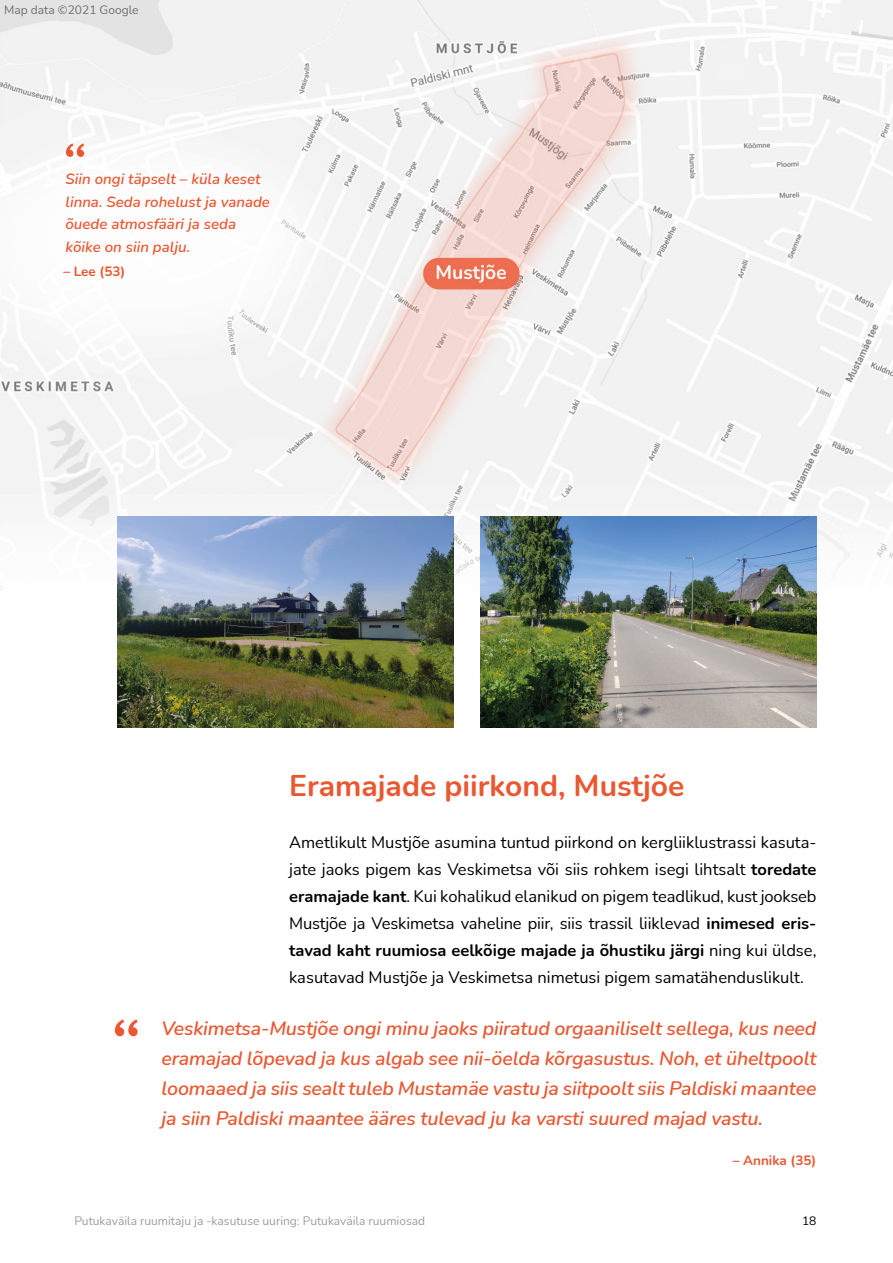
<style>
.page{position:relative;width:893px;height:1263px;background:#fff}
.page>*{position:absolute;margin:0;border:0;box-sizing:border-box;transform-origin:0 0}
.t1{font:75px "Andale Mono";color:#ea5731}
.t2{font:60px "Andale Mono";color:#ea5731}
.t3{font:700 30px "Nunito";color:#ea5731}
.t4{font:italic 600 19.5px/30px "Nunito";letter-spacing:-.01em;color:#ea5731;text-align:justify}
.t5{font:16.5px/27px "Nunito";color:#000;text-align:justify}
.t6{font:italic 600 15px/22.5px "Nunito";color:#ea5731}
.t7{font:700 13.5px "Nunito";color:#ea5731}
.t8{font:12px "Nunito";color:#9d9d9c}
.t9{font:12px "Nunito";color:#706f6f}
.t10{font:12px "Nunito";color:#000}
.s1{font-weight:700}
</style>
<div class="page">
<img style="left:0;top:0;width:892px;height:728px">
<img style="left:481px;top:516px;width:335px;height:211px">
<img style="left:117px;top:516px;width:337px;height:211px">
<p class="t9" style="left:4px;top:2px;width:136px">Map data ©2021 Google</p>
<h2 class="t2" style="left:57px;top:126px;width:37px">“</h2>
<p class="t6" style="left:65px;top:167px;width:206px">Siin ongi täpselt – küla keset linna. Seda rohelust ja vanade õuede atmosfääri ja seda kõike on siin palju.</p>
<p class="t7" style="left:63px;top:262px;width:64px">– Lee (53)</p>
<h1 class="t1" style="left:104px;top:997px;width:46px">“</h1>
<h3 class="t3" style="left:289px;top:764px;width:397px">Eramajade piirkond, Mustjõe</h3>
<p class="t5" style="left:289px;top:828px;width:529px">Ametlikult Mustjõe asumina tuntud piirkond on kergliiklustrassi kasuta&shy;jate jaoks pigem kas Veskimetsa või siis rohkem isegi lihtsalt <span class="s1">toredate eramajade kant</span>. Kui kohalikud elanikud on pigem teadlikud, kust jookseb Mustjõe ja Veskimetsa vaheline piir, siis trassil liiklevad <span class="s1">inimesed eris&shy;tavad kaht ruumiosa eelkõige majade ja õhustiku järgi</span> ning kui üldse, kasutavad Mustjõe ja Veskimetsa nimetusi pigem samatähenduslikult.</p>
<p class="t4" style="left:162px;top:1012px;width:656px">Veskimetsa-Mustjõe ongi minu jaoks piiratud orgaaniliselt sellega, kus need eramajad lõpevad ja kus algab see nii-öelda kõrgasustus. Noh, et üheltpoolt loomaaed ja siis sealt tuleb Mustamäe vastu ja siitpoolt siis Paldiski maantee ja siin Paldiski maantee ääres tulevad ju ka varsti suured majad vastu.</p>
<p class="t7" style="left:733px;top:1150px;width:85px">– Annika (35)</p>
<p class="t8" style="left:74px;top:1212px;width:352px">Putukaväila ruumitaju ja -kasutuse uuring: Putukaväila ruumiosad</p>
<p class="t10" style="left:802px;top:1212px;width:16px">18</p>
</div>
